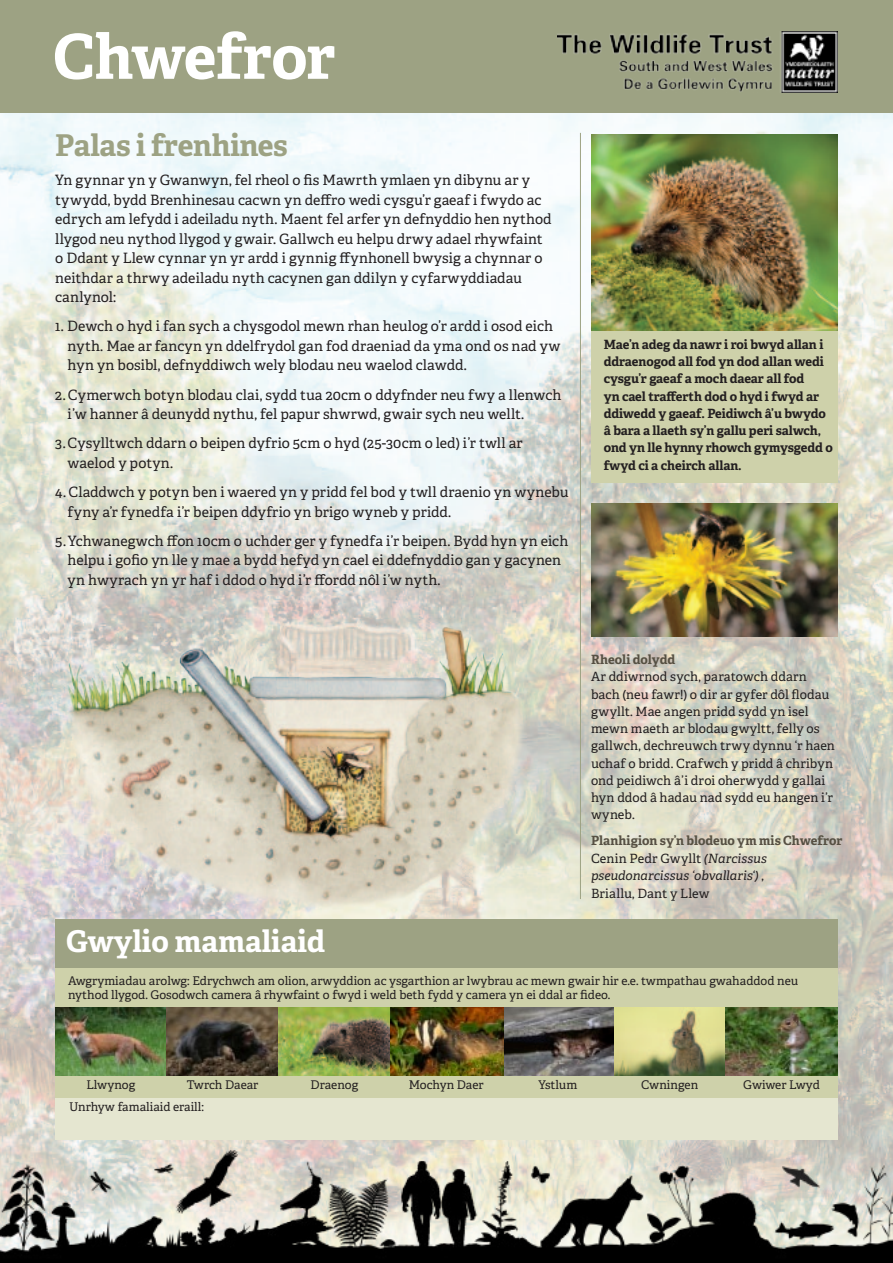
<style>
.page{position:relative;width:893px;height:1263px;background:#fff}
.page>*{position:absolute;margin:0;border:0;box-sizing:border-box;transform-origin:0 0}
.t1{font:700 61.95px "Adelle Basic";letter-spacing:-.005em;color:#fff}
.t2{font:700 30px "Adelle Basic";letter-spacing:-.01em;color:#9da283}
.t3{font:700 30px "Adelle Basic";color:#fff}
.t4{font:14.25px/19.5px "Adelle Basic";letter-spacing:.005em;color:#231f20}
.t5{font:12.75px/17.2px "Adelle Basic";letter-spacing:.005em;color:#231f20}
.t6{font:700 12.75px/17.2px "Adelle Basic";letter-spacing:-.005em;color:#231f20}
.t7{font:italic 12.75px/17.5px "Adelle Basic";letter-spacing:.005em;color:#231f20}
.t8{font:700 12.75px "Adelle Basic";letter-spacing:-.005em;color:#565043}
.t9{font:12px/13.5px "Adelle Basic";color:#231f20}
.s1{font-weight:700;font-style:normal;color:#565043}
.s2{font-style:normal}
</style>
<div class="page">
<img style="left:0;top:113px;width:893px;height:1028px">
<img style="left:0;top:1141px;width:893px;height:122px">
<div style="left:0;top:0;width:893px;height:113px;background:#9da283"></div>
<hr style="left:580px;top:133px;width:1px;height:766px;background:#9da283">
<div style="left:591px;top:327px;width:247px;height:156px;background:#ced1aa"></div>
<img style="left:591px;top:134px;width:247px;height:196px">
<div style="left:55px;top:1008px;width:783px;height:132px;background:#e5e6d0"></div>
<div style="left:55px;top:919px;width:783px;height:49px;background:#9da283"></div>
<img style="left:591px;top:504px;width:247px;height:132px">
<div style="left:55px;top:968px;width:783px;height:130px;background:#ced1aa"></div>
<img style="left:55px;top:1008px;width:111px;height:67px">
<svg style="left:166px;top:1008px;width:113px;height:67px"></svg>
<img style="left:279px;top:1008px;width:112px;height:67px">
<svg style="left:503px;top:1008px;width:111px;height:67px"></svg>
<svg style="left:614px;top:1008px;width:112px;height:67px"></svg>
<img style="left:726px;top:1008px;width:112px;height:67px">
<img style="left:391px;top:1008px;width:112px;height:67px">
<img style="left:50px;top:606px;width:509px;height:310px">
<img style="left:558px;top:31px;width:279px;height:61px">
<h1 class="t1" style="left:53px;top:17px;width:284px">Chwefror</h1>
<h2 class="t2" style="left:55px;top:126px;width:234px">Palas i frenhines</h2>
<p class="t4" style="left:55px;top:170px;width:498px">Yn gynnar yn y Gwanwyn, fel rheol o fis Mawrth ymlaen yn dibynu ar y tywydd, bydd Brenhinesau cacwn yn deffro wedi cysgu’r gaeaf i fwydo ac edrych am lefydd i adeiladu nyth. Maent fel arfer yn defnyddio hen nythod llygod neu nythod llygod y gwair. Gallwch eu helpu drwy adael rhywfaint o Ddant y Llew cynnar yn yr ardd i gynnig ffynhonell bwysig a chynnar o neithdar a thrwy adeiladu nyth cacynen gan ddilyn y cyfarwyddiadau canlynol:</p>
<p class="t4" style="left:68px;top:317px;width:494px;text-indent:-12px">1. Dewch o hyd i fan sych a chysgodol mewn rhan heulog o’r ardd i osod eich nyth. Mae ar fancyn yn ddelfrydol gan fod draeniad da yma ond os nad yw hyn yn bosibl, defnyddiwch wely blodau neu waelod clawdd.</p>
<p class="t4" style="left:68px;top:385px;width:495px;text-indent:-12px">2. Cymerwch botyn blodau clai, sydd tua 20cm o ddyfnder neu fwy a llenwch i’w hanner â deunydd nythu, fel papur shwrwd, gwair sych neu wellt.</p>
<p class="t4" style="left:68px;top:434px;width:457px;text-indent:-12px">3. Cysylltwch ddarn o beipen dyfrio 5cm o hyd (25-30cm o led) i’r twll ar waelod y potyn.</p>
<p class="t4" style="left:68px;top:482px;width:503px;text-indent:-12px">4. Claddwch y potyn ben i waered yn y pridd fel bod y twll draenio yn wynebu fyny a’r fynedfa i’r beipen ddyfrio yn brigo wyneb y pridd.</p>
<p class="t4" style="left:68px;top:531px;width:502px;text-indent:-12px">5. Ychwanegwch ffon 10cm o uchder ger y fynedfa i’r beipen. Bydd hyn yn eich helpu i gofio yn lle y mae a bydd hefyd yn cael ei ddefnyddio gan y gacynen yn hwyrach yn yr haf i ddod o hyd i’r ffordd nôl i’w nyth.</p>
<p class="t6" style="left:604px;top:336px;width:231px">Mae’n adeg da nawr i roi bwyd allan i ddraenogod all fod yn dod allan wedi cysgu’r gaeaf a moch daear all fod<br>yn cael trafferth dod o hyd i fwyd ar ddiwedd y gaeaf. Peidiwch â’u bwydo â bara a llaeth sy’n gallu peri salwch, ond yn lle hynny rhowch gymysgedd o fwyd ci a cheirch allan.</p>
<h2 class="t3" style="left:66px;top:922px;width:260px">Gwylio mamaliaid</h2>
<p class="t8" style="left:591px;top:651px;width:86px">Rheoli dolydd</p>
<p class="t5" style="left:591px;top:668px;width:245px">Ar ddiwrnod sych, paratowch ddarn bach (neu fawr!) o dir ar gyfer dôl flodau gwyllt. Mae angen pridd sydd yn isel mewn maeth ar blodau gwyltt, felly os gallwch, dechreuwch trwy dynnu ‘r haen uchaf o bridd. Crafwch y pridd â chribyn ond peidiwch â’i droi oherwydd y gallai hyn ddod â hadau nad sydd eu hangen i’r wyneb.</p>
<p class="t7" style="left:591px;top:832px;width:253px"><span class="s1">Planhigion sy’n blodeuo ym mis Chwefror<br></span><span class="s2">Cenin Pedr Gwyllt</span> (Narcissus pseudonarcissus ‘obvallaris‘) <span class="s2">,<br>Briallu, Dant y Llew</span></p>
<p class="t9" style="left:68px;top:974px;width:732px">Awgrymiadau arolwg: Edrychwch am olion, arwyddion ac ysgarthion ar lwybrau ac mewn gwair hir e.e. twmpathau gwahaddod neu nythod llygod. Gosodwch camera â rhywfaint o fwyd i weld beth fydd y camera yn ei ddal ar fideo.</p>
<p class="t9" style="left:86px;top:1078px;width:50px">Llwynog</p>
<p class="t9" style="left:187px;top:1078px;width:73px">Twrch Daear</p>
<p class="t9" style="left:311px;top:1078px;width:49px">Draenog</p>
<p class="t9" style="left:409px;top:1078px;width:77px">Mochyn Daer</p>
<p class="t9" style="left:538px;top:1078px;width:40px">Ystlum</p>
<p class="t9" style="left:641px;top:1078px;width:58px">Cwningen</p>
<p class="t9" style="left:743px;top:1078px;width:78px">Gwiwer Lwyd</p>
<p class="t9" style="left:69px;top:1100px;width:136px">Unrhyw famaliaid eraill:</p>
</div>
